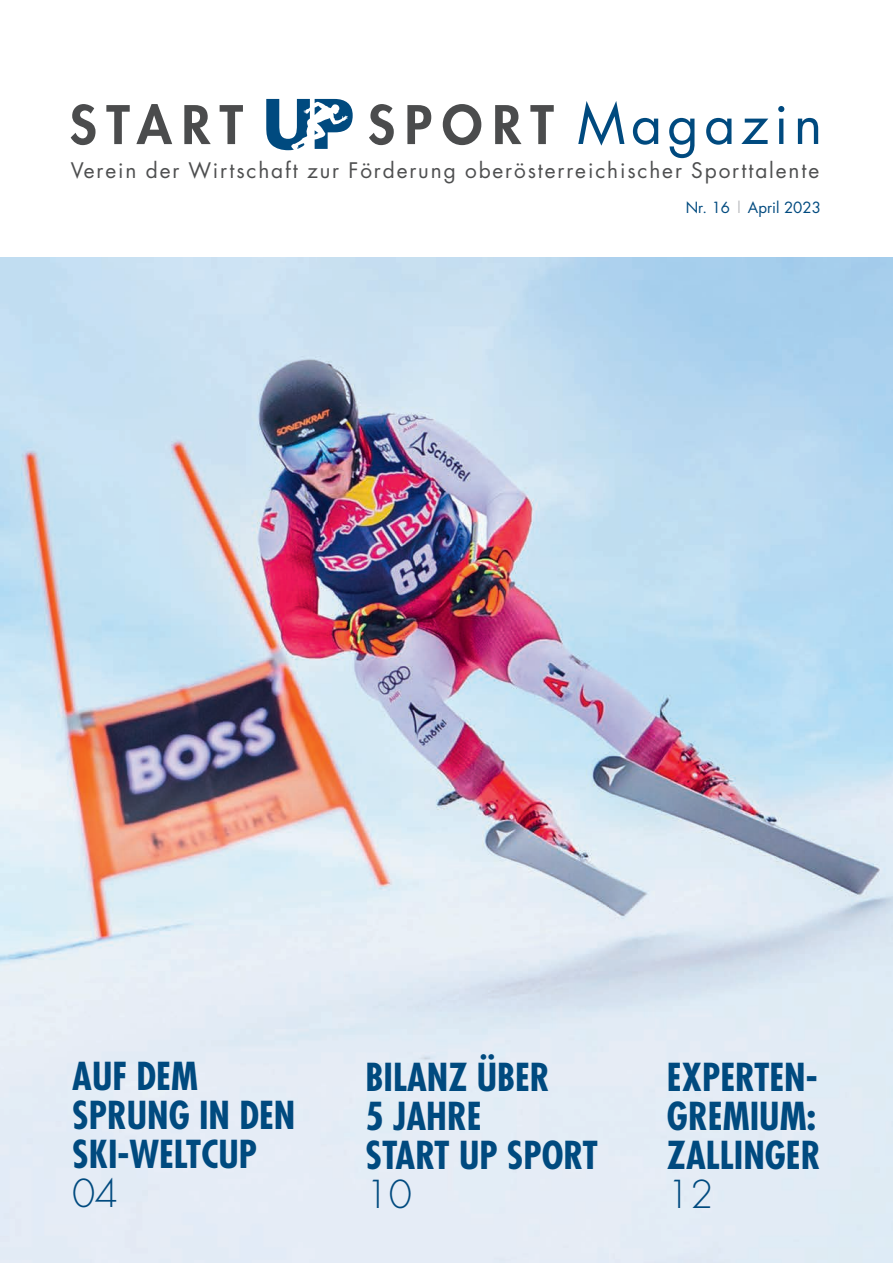
<style>
.page{position:relative;width:893px;height:1263px;background:#fff}
.page>*{position:absolute;margin:0;border:0;box-sizing:border-box;transform-origin:0 0}
.t1{font:54px "Futura";letter-spacing:.1em;color:#004a7f}
.t2{font:700 condensed 37.5px/39px "Futura";color:#004a7f}
.t3{font:300 37.5px "Futura";color:#004a7f}
.t4{font:20.85px "Futura";letter-spacing:.09em;color:#4e4f50}
.t5{font:15px "Futura";color:#004a7f}
.s1{color:#bcbdc0}
</style>
<div class="page">
<img style="left:0;top:257px;width:893px;height:1006px">
<svg style="left:71px;top:99px;width:483px;height:51px"></svg>
<h1 class="t1" style="left:577px;top:87px;width:247px">Magazin</h1>
<p class="t4" style="left:71px;top:156px;width:750px">Verein der Wirtschaft zur Förderung oberösterreichischer Sporttalente</p>
<p class="t5" style="left:686px;top:197px;width:137px">Nr. 16 <span class="s1">|</span> April 2023</p>
<p class="t2" style="left:72px;top:1057px;width:225px">AUF DEM<br>SPRUNG IN DEN<br>SKI-WELTCUP</p>
<p class="t3" style="left:72px;top:1170px;width:47px">04</p>
<p class="t2" style="left:366px;top:1057px;width:234px">BILANZ ÜBER<br>5 JAHRE<br>START UP SPORT</p>
<p class="t3" style="left:366px;top:1170px;width:48px">10</p>
<p class="t2" style="left:667px;top:1057px;width:155px">EXPERTEN-<br>GREMIUM:<br>ZALLINGER</p>
<p class="t3" style="left:667px;top:1170px;width:48px">12</p>
</div>
